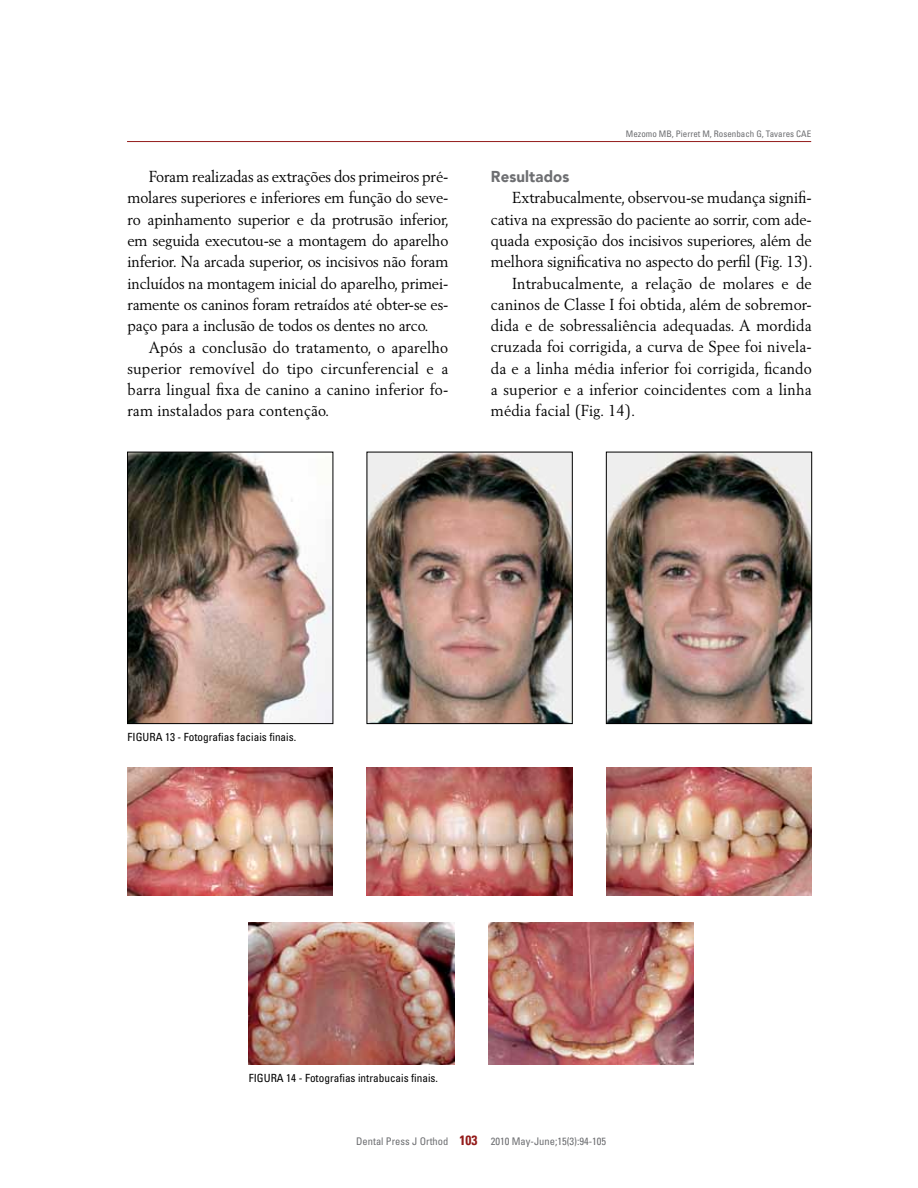
<style>
.page{position:relative;width:918px;height:1188px;background:#fff}
.page>*{position:absolute;margin:0;border:0;box-sizing:border-box;transform-origin:0 0}
.t1{font:15.75px/21.3px "Berling";letter-spacing:.01em;color:#000;text-align:justify;scale:.95 1}
.t2{font:900 15.75px "Avenir LT";color:#6d6e71;scale:.95 1}
.t3{font:condensed 11.25px "Univers";color:#000}
.t4{font:condensed 10.5px "Univers";color:#6d6e71}
.t5{font:condensed 9px "Univers";color:#6d6e71}
.s1{font-weight:700;font-size:13.5px;color:#931b1a}
</style>
<div class="page">
<img style="left:129px;top:454px;width:202px;height:268px">
<div style="left:127px;top:452px;width:206px;height:272px;border:1px solid #000"></div>
<img style="left:369px;top:454px;width:202px;height:268px">
<div style="left:367px;top:452px;width:206px;height:272px;border:1px solid #000"></div>
<img style="left:608px;top:454px;width:202px;height:268px">
<div style="left:606px;top:452px;width:206px;height:272px;border:1px solid #000"></div>
<img style="left:128px;top:767px;width:205px;height:129px">
<img style="left:367px;top:767px;width:205px;height:129px">
<img style="left:606px;top:767px;width:206px;height:129px">
<img style="left:249px;top:922px;width:205px;height:142px">
<img style="left:488px;top:922px;width:206px;height:142px">
<hr style="left:127px;top:141px;width:684px;height:1px;background:#931b1a">
<p class="t1" style="left:128px;top:166px;width:340px;text-indent:21px">Foram realizadas as extrações dos primeiros pré&shy;molares superiores e inferiores em função do seve&shy;ro apinhamento superior e da protrusão inferior, em seguida executou-se a montagem do aparelho inferior. Na arcada superior, os incisivos não foram incluídos na montagem inicial do aparelho, primei&shy;ramente os caninos foram retraídos até obter-se es&shy;paço para a inclusão de todos os dentes no arco.</p>
<p class="t1" style="left:128px;top:336px;width:339px;text-indent:21px">Após a conclusão do tratamento, o aparelho superior removível do tipo circunferencial e a barra lingual fixa de canino a canino inferior fo&shy;ram instalados para contenção.</p>
<p class="t5" style="left:626px;top:128px;width:187px">Mezomo MB, Pierret M, Rosenbach G, Tavares CAE</p>
<p class="t2" style="left:491px;top:167px;width:84px">Resultados</p>
<p class="t1" style="left:512px;top:187px;width:317px">Extrabucalmente, observou-se mudança signifi-</p>
<p class="t1" style="left:491px;top:208px;width:339px">cativa na expressão do paciente ao sorrir, com ade-</p>
<p class="t1" style="left:491px;top:230px;width:339px">quada exposição dos incisivos superiores, além de</p>
<p class="t1" style="left:491px;top:251px;width:340px">melhora significativa no aspecto do perfil (Fig. 13).</p>
<p class="t1" style="left:512px;top:272px;width:317px">Intrabucalmente, a relação de molares e de</p>
<p class="t1" style="left:491px;top:293px;width:339px">caninos de Classe I foi obtida, além de sobremor-</p>
<p class="t1" style="left:491px;top:315px;width:339px">dida e de sobressaliência adequadas. A mordida</p>
<p class="t1" style="left:491px;top:336px;width:339px">cruzada foi corrigida, a curva de Spee foi nivela-</p>
<p class="t1" style="left:491px;top:357px;width:339px">da e a linha média inferior foi corrigida, ficando</p>
<p class="t1" style="left:491px;top:379px;width:339px">a superior e a inferior coincidentes com a linha</p>
<p class="t1" style="left:491px;top:400px;width:153px">média facial (Fig. 14).</p>
<p class="t3" style="left:128px;top:730px;width:170px">Fig ura 13 - Fotografias faciais finais.</p>
<p class="t3" style="left:249px;top:1071px;width:191px">Fig ura 14 - Fotografias intrabucais finais.</p>
<p class="t4" style="left:356px;top:1134px;width:252px">Dental Press J Orthod <span class="s1">103</span> 2010 May-June;15(3):94-105</p>
</div>
